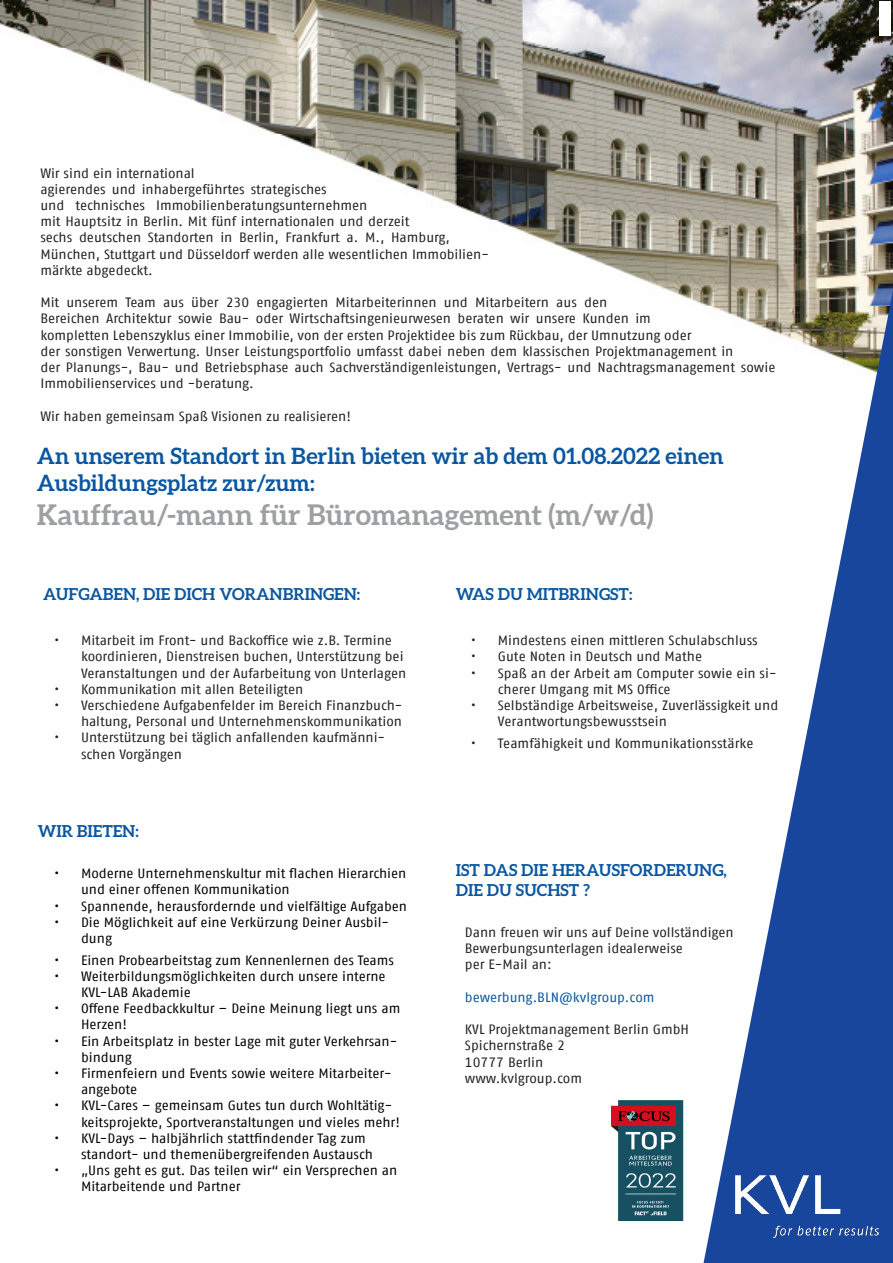
<style>
.page{position:relative;width:893px;height:1263px;background:#fff}
.page>*{position:absolute;margin:0;border:0;box-sizing:border-box;transform-origin:0 0}
.t1{font:700 28.5px "Aleo";color:#9d9fa2}
.t2{font:700 22.5px "Aleo";color:#0a57a1}
.t3{font:700 16.5px "Aleo";color:#0a57a1}
.t4{font:13.5px/16.2px "Fago Offc";color:#231f20}
.t5{font:13.5px/16.2px "Fago Offc";color:#000001}
.t6{font:13.5px "Fago Offc";color:#0a57a1}
</style>
<div class="page">
<img style="left:0;top:0;width:893px;height:305px">
<svg style="left:703px;top:291px;width:190px;height:972px"></svg>
<img style="left:736px;top:1175px;width:142px;height:62px">
<img style="left:879px;top:2px;width:12px;height:33px">
<img style="left:612px;top:1101px;width:72px;height:119px">
<p class="t4" style="left:40px;top:165px;width:156px">Wir sind ein international</p>
<p class="t4" style="left:40px;top:181px;width:450px">agierendes und inhabergeführtes strategisches<br>und technisches Immobilienberatungsunternehmen<br>mit Hauptsitz in Berlin. Mit fünf internationalen und derzeit<br>sechs deutschen Standorten in Berlin, Frankfurt a. M., Hamburg, München, Stuttgart und Düsseldorf werden alle wesentlichen Immobilien&shy;märkte abgedeckt.</p>
<p class="t4" style="left:40px;top:295px;width:736px">Mit unserem Team aus über 230 engagierten Mitarbeiterinnen und Mitarbeitern aus den<br>Bereichen Architektur sowie Bau- oder Wirtschaftsingenieurwesen beraten wir unsere Kunden im<br>kompletten Lebenszyklus einer Immobilie, von der ersten Projektidee bis zum Rückbau, der Umnutzung oder<br>der sonstigen Verwertung. Unser Leistungsportfolio umfasst dabei neben dem klassischen Projektmanagement in<br>der Planungs-, Bau- und Betriebsphase auch Sachverständigenleistungen, Vertrags- und Nachtragsmanagement sowie Immobilienservices und -beratung.</p>
<p class="t4" style="left:40px;top:408px;width:312px">Wir haben gemeinsam Spaß Visionen zu realisieren!</p>
<p class="t2" style="left:37px;top:443px;width:688px">An unserem Standort in Berlin bieten wir ab dem 01.08.2022 einen</p>
<p class="t2" style="left:37px;top:470px;width:279px">Ausbildungsplatz zur/zum:</p>
<p class="t1" style="left:37px;top:498px;width:618px">Kauffrau/-mann für Büromanagement (m/w/d)</p>
<p class="t3" style="left:43px;top:584px;width:319px">AUFGABEN, DIE DICH VORANBRINGEN:</p>
<p class="t3" style="left:456px;top:584px;width:178px">WAS DU MITBRINGST:</p>
<p class="t4" style="left:81px;top:633px;width:327px;text-indent:-27px">• Mitarbeit im Front- und Backoffice wie z.B. Termine koordinieren, Dienstreisen buchen, Unterstützung bei<br>Veranstaltungen und der Aufarbeitung von Unterlagen</p>
<p class="t4" style="left:54px;top:681px;width:251px">• Kommunikation mit allen Beteiligten</p>
<p class="t4" style="left:54px;top:697px;width:350px;text-align:right">• Verschiedene Aufgabenfelder im Bereich Finanzbuch&shy;haltung, Personal und Unternehmenskommunikation</p>
<p class="t4" style="left:81px;top:730px;width:306px;text-indent:-27px">• Unterstützung bei täglich anfallenden kaufmänni&shy;schen Vorgängen</p>
<p class="t3" style="left:38px;top:822px;width:102px">WIR BIETEN:</p>
<p class="t5" style="left:81px;top:866px;width:327px;text-indent:-27px">• Moderne Unternehmenskultur mit flachen Hierarchien und einer offenen Kommunikation</p>
<p class="t5" style="left:54px;top:898px;width:355px">• Spannende, herausfordernde und vielfältige Aufgaben</p>
<p class="t5" style="left:81px;top:914px;width:309px;text-indent:-27px">• Die Möglichkeit auf eine Verkürzung Deiner Ausbil&shy;dung</p>
<p class="t5" style="left:54px;top:952px;width:342px">• Einen Probearbeitstag zum Kennenlernen des Teams</p>
<p class="t5" style="left:81px;top:968px;width:306px;text-indent:-27px">• Weiterbildungsmöglichkeiten durch unsere interne<br>KVL-LAB Akademie</p>
<p class="t5" style="left:81px;top:1001px;width:321px;text-indent:-27px">• Offene Feedbackkultur – Deine Meinung liegt uns am<br>Herzen!</p>
<p class="t5" style="left:81px;top:1033px;width:318px;text-indent:-27px">• Ein Arbeitsplatz in bester Lage mit guter Verkehrsan&shy;bindung</p>
<p class="t5" style="left:81px;top:1065px;width:312px;text-indent:-27px">• Firmenfeiern und Events sowie weitere Mitarbeiter&shy;angebote</p>
<p class="t5" style="left:81px;top:1098px;width:321px;text-indent:-27px">• KVL-Cares – gemeinsam Gutes tun durch Wohltätig&shy;keitsprojekte, Sportveranstaltungen und vieles mehr!</p>
<p class="t5" style="left:81px;top:1130px;width:293px;text-indent:-27px">• KVL-Days – halbjährlich stattfindender Tag zum standort- und themenübergreifenden Austausch</p>
<p class="t5" style="left:81px;top:1163px;width:318px;text-indent:-27px">• „Uns geht es gut. Das teilen wir“ ein Versprechen an<br>Mitarbeitende und Partner</p>
<p class="t4" style="left:471px;top:633px;width:289px">• Mindestens einen mittleren Schulabschluss</p>
<p class="t4" style="left:471px;top:649px;width:233px">• Gute Noten in Deutsch und Mathe</p>
<p class="t4" style="left:498px;top:665px;width:280px;text-indent:-27px">• Spaß an der Arbeit am Computer sowie ein si&shy;cherer Umgang mit MS Office</p>
<p class="t4" style="left:498px;top:697px;width:282px;text-indent:-27px">• Selbständige Arbeitsweise, Zuverlässigkeit und<br>Verantwortungsbewusstsein</p>
<p class="t4" style="left:471px;top:735px;width:284px">• Teamfähigkeit und Kommunikationsstärke</p>
<p class="t3" style="left:456px;top:860px;width:272px">IST DAS DIE HERAUSFORDERUNG,</p>
<p class="t3" style="left:456px;top:880px;width:136px">DIE DU SUCHST ?</p>
<p class="t4" style="left:465px;top:924px;width:270px">Dann freuen wir uns auf Deine vollständigen</p>
<p class="t4" style="left:465px;top:940px;width:219px">Bewerbungsunterlagen idealerweise</p>
<p class="t4" style="left:465px;top:957px;width:88px">per E-Mail an:</p>
<p class="t6" style="left:465px;top:989px;width:191px">bewerbung.BLN@kvlgroup.com</p>
<p class="t4" style="left:465px;top:1021px;width:226px">KVL Projektmanagement Berlin GmbH</p>
<p class="t4" style="left:465px;top:1038px;width:101px">Spichernstraße 2</p>
<p class="t4" style="left:465px;top:1054px;width:119px">10777 Berlin www.kvlgroup.com</p>
</div>
